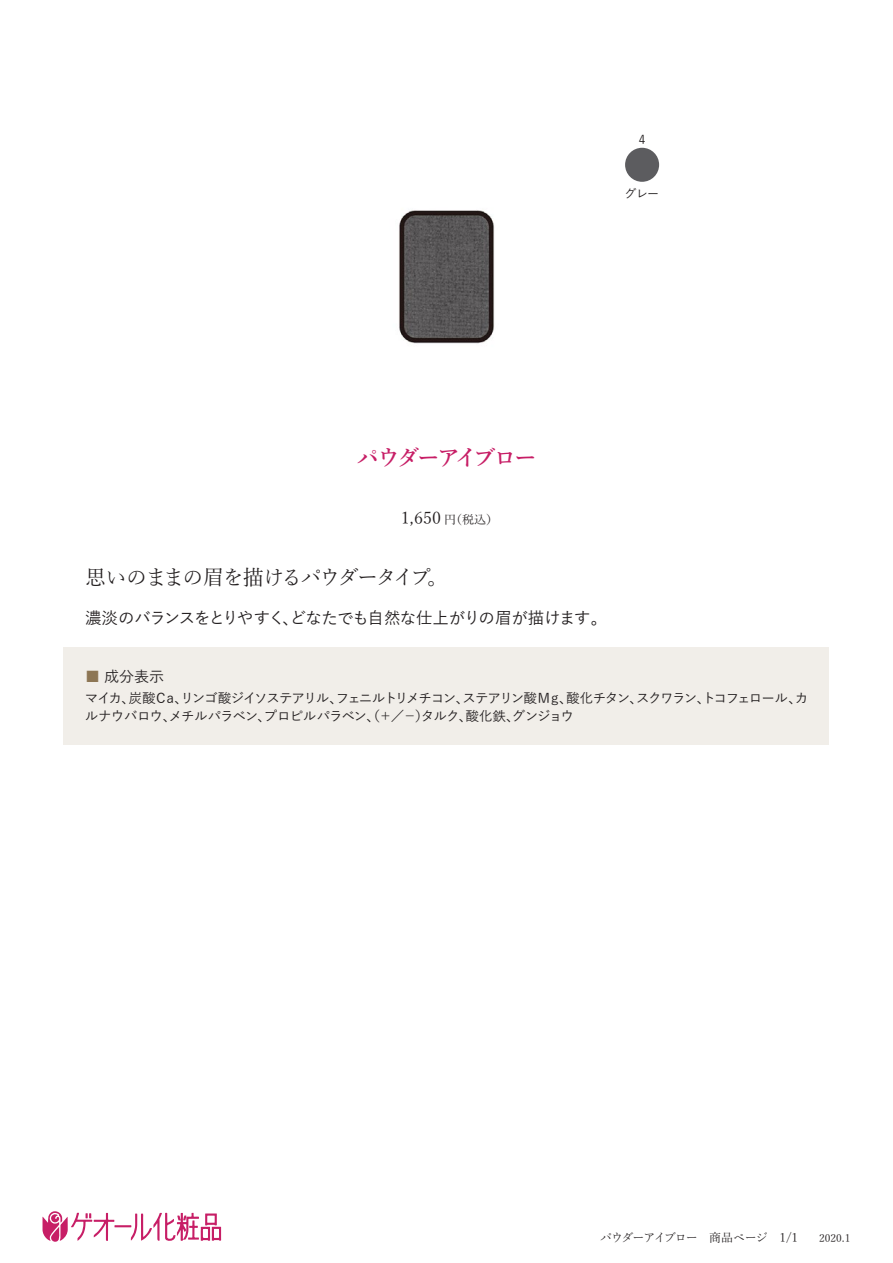
<style>
.page{position:relative;width:893px;height:1263px;background:#fff}
.page>*{position:absolute;margin:0;border:0;box-sizing:border-box;transform-origin:0 0}
.t1{font:600 22.5px "Yu Mincho";letter-spacing:-.105em;color:#c71e66}
.t2{font:21px "Yu Mincho";letter-spacing:-.075em;color:#231f20}
.t3{font:500 16.5px "Yu Gothic";letter-spacing:-.05em;color:#231f20}
.t4{font:16.5px "Yu Mincho";color:#231f20}
.t5{font:500 15px "Yu Gothic";color:#231f20}
.t6{font:500 13.5px/18px "Yu Gothic";letter-spacing:-.09em;color:#231f20}
.t7{font:12px "Yu Mincho";letter-spacing:-.085em;color:#231f20}
.t8{font:500 12px "Yu Gothic";color:#231f20}
.s1{font-size:12px}
.s2{color:#8d7654}
.s3{font-size:10.5px}
</style>
<div class="page">
<img style="left:399px;top:210px;width:95px;height:134px">
<div style="left:64px;top:647px;width:765px;height:98px;background:#f1eee9"></div>
<div style="left:625px;top:148px;width:34px;height:34px;background:#5c5c5f;border-radius:50%"></div>
<svg style="left:43px;top:1211px;width:178px;height:31px"></svg>
<p class="t8" style="left:639px;top:128px;width:8px">4</p>
<p class="t8" style="left:624px;top:182px;width:36px">グレー</p>
<h1 class="t1" style="left:357px;top:445px;width:181px">パウダーアイブロー</h1>
<p class="t4" style="left:401px;top:503px;width:99px">1,650 <span class="s1">円（税込）</span></p>
<h2 class="t2" style="left:85px;top:558px;width:365px">思いのままの眉を描けるパウダータイプ。</h2>
<p class="t3" style="left:85px;top:602px;width:524px">濃淡のバランスをとりやすく、どなたでも自然な仕上がりの眉が描けます。</p>
<p class="t5" style="left:85px;top:662px;width:81px"><span class="s2">■</span> 成分表示</p>
<p class="t6" style="left:85px;top:687px;width:725px">マイカ、炭酸Ｃａ、リンゴ酸ジイソステアリル、フェニルトリメチコン、ステアリン酸Ｍｇ、酸化チタン、スクワラン、トコフェロール、カルナウバロウ、メチルパラベン、プロピルパラベン、（＋／－）タルク、酸化鉄、グンジョウ</p>
<p class="t7" style="left:600px;top:1226px;width:252px">パウダーアイブロー　商品ページ　1/1<span class="s3">　　2020.1</span></p>
</div>
